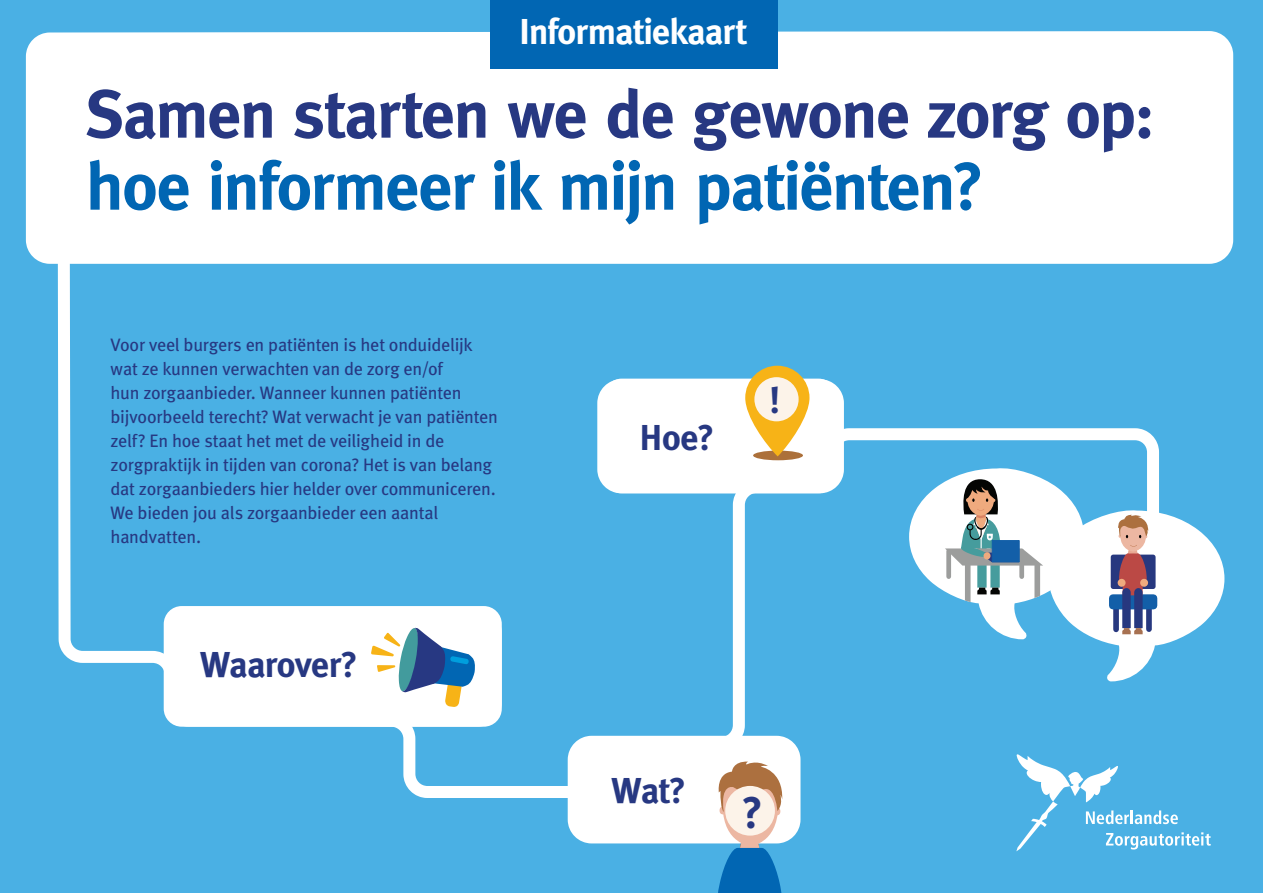
<style>
.page{position:relative;width:1263px;height:893px;background:#4ab0e4}
.page>*{position:absolute;margin:0;border:0;box-sizing:border-box;transform-origin:0 0}
.t1{font:700 67.5px "Meta";letter-spacing:-.015em;color:#273882}
.t2{font:700 67.5px "Meta";letter-spacing:-.015em;color:#0166b3}
.t3{font:700 44.55px "Meta";color:#273882}
.t4{font:700 37.35px "Meta";color:#273882}
.t5{font:700 36px "Meta";letter-spacing:-.015em;color:#273882}
.t6{font:700 36px "Meta";letter-spacing:-.015em;color:#fff}
.t7{font:18px/24px "Meta";letter-spacing:-.015em;color:#273882}
</style>
<div class="page">
<div style="left:25px;top:26px;width:1209px;height:238px;background:#fff"></div>
<div style="left:604px;top:379px;width:232px;height:114px;background:#fff;border-radius:18px"></div>
<svg style="left:52px;top:194px;width:456px;height:533px"></svg>
<div style="left:597px;top:379px;width:247px;height:114px;border:12px solid #fff;border-radius:18px"></div>
<svg style="left:1016px;top:754px;width:195px;height:97px"></svg>
<div style="left:490px;top:0;width:287px;height:68px;background:#0166b3"></div>
<div style="left:753px;top:451px;width:50px;height:9px;background:#ac703a;border-radius:50%"></div>
<svg style="left:745px;top:366px;width:64px;height:90px"></svg>
<div style="left:754px;top:377px;width:45px;height:44px;background:#fcf3e9;border-radius:50%"></div>
<svg style="left:819px;top:422px;width:405px;height:259px"></svg>
<svg style="left:328px;top:475px;width:477px;height:418px"></svg>
<h3 class="t6" style="left:520px;top:11px;width:228px">Informatiekaart</h3>
<h1 class="t1" style="left:86px;top:75px;width:1070px">Samen starten we de gewone zorg op:</h1>
<h1 class="t2" style="left:86px;top:147px;width:899px">hoe informeer ik mijn patiënten?</h1>
<p class="t7" style="left:111px;top:333px;width:389px">Voor veel burgers en patiënten is het onduidelijk wat ze kunnen verwachten van de zorg en/of<br>hun zorgaanbieder. Wanneer kunnen patiënten bijvoorbeeld terecht? Wat verwacht je van patiënten zelf? En hoe staat het met de veiligheid in de zorgpraktijk in tijden van corona? Het is van belang dat zorgaanbieders hier helder over communiceren.<br>We bieden jou als zorgaanbieder een aantal handvatten.</p>
<h3 class="t5" style="left:200px;top:643px;width:159px">Waarover?</h3>
<h3 class="t5" style="left:640px;top:417px;width:76px">Hoe?</h3>
<h3 class="t4" style="left:770px;top:378px;width:11px">!</h3>
<h3 class="t5" style="left:611px;top:770px;width:76px">Wat?</h3>
<h2 class="t3" style="left:741px;top:786px;width:24px">?</h2>
</div>
